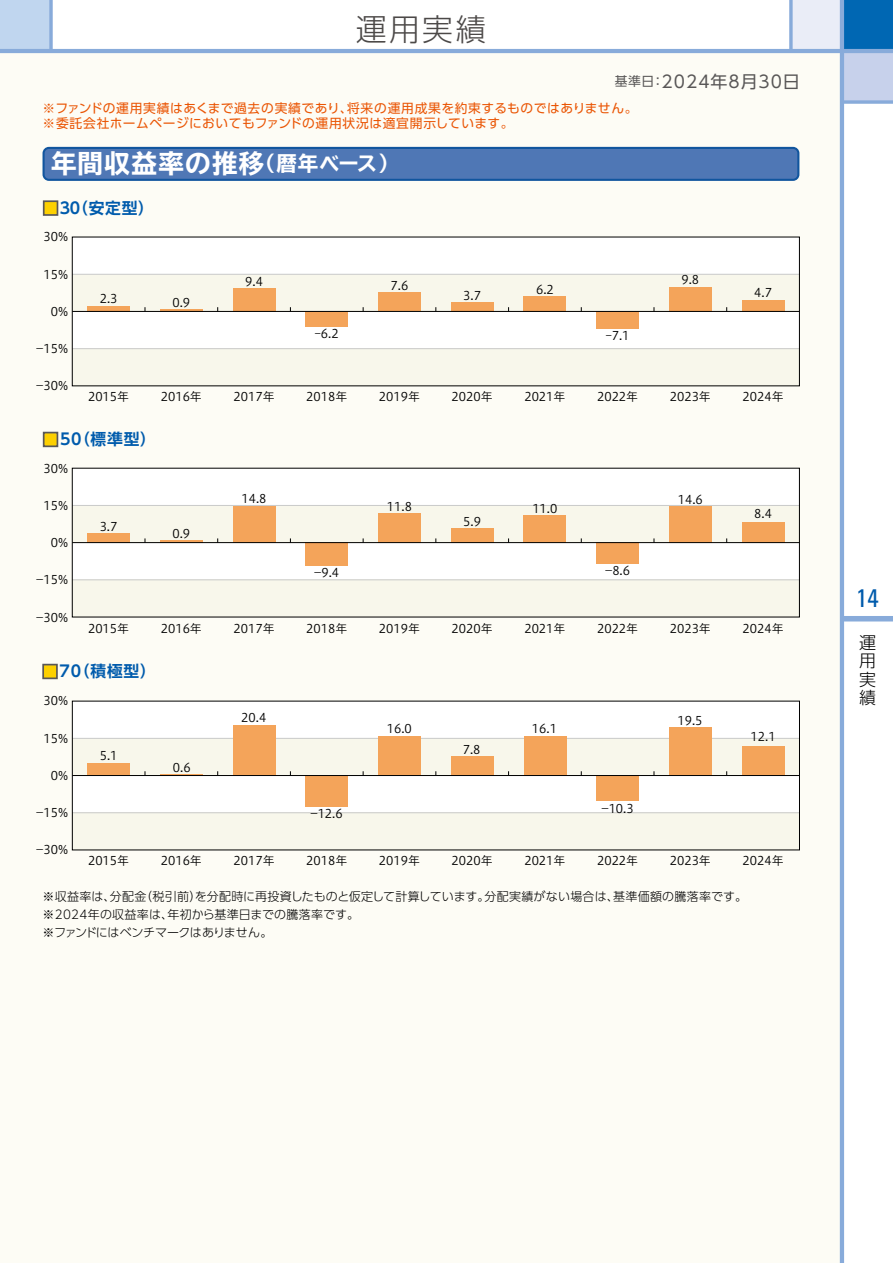
<style>
.page{position:relative;width:893px;height:1263px;background:#fff}
.page>*{position:absolute;margin:0;border:0;box-sizing:border-box;transform-origin:0 0}
.t1{font:300 30.75px "UD Shin Go Pro";color:#4c4948}
.t2{font:700 expanded 25.5px "TBUD Go Std";letter-spacing:.05em;color:#fff}
.t3{font:condensed 25.5px "Univers LT Std";color:#005bac}
.t4{font:16.95px "UD Shin Go Pro";letter-spacing:.06em;color:#595757}
.t5{font:300 16.95px/18.6px "UD Shin Go Pro";color:#000;text-align:justify}
.t6{font:700 15.75px "UD Shin Go Pro De";letter-spacing:.05em;color:#005bac}
.t7{font:12.75px/14.9px "UD Shin Go Pro";letter-spacing:.045em;color:#ea5504}
.t8{font:12px "Hiragino UD Sans Std W3";color:#000}
.t9{font:300 12px/18px "UD Shin Go Pro";letter-spacing:.005em;color:#000}
.s1{font-size:12.75px}
.s2{font-size:20.4px}
.s3{font-family:"UD Shin Go Pro";font-weight:300;font-size:15.9px;color:#fdd000}
</style>
<div class="page">
<div style="left:0;top:0;width:51px;height:51px;background:#c0d6ef"></div>
<div style="left:842px;top:0;width:51px;height:51px;background:#0067b3"></div>
<div style="left:842px;top:51px;width:51px;height:51px;background:#c7d1eb"></div>
<div style="left:791px;top:0;width:51px;height:51px;background:#eaedf7"></div>
<svg style="left:49px;top:0;width:4px;height:49px"></svg>
<div style="left:0;top:51px;width:842px;height:1212px;background:#fdfcf5"></div>
<div style="left:842px;top:616px;width:51px;height:5px;background:#88abda"></div>
<hr style="left:840px;top:0;width:4px;height:1263px;background:#88abda">
<hr style="left:0;top:49px;width:893px;height:4px;background:#88abda">
<svg style="left:844px;top:100px;width:49px;height:4px"></svg>
<svg style="left:789px;top:0;width:4px;height:49px"></svg>
<div style="left:72px;top:701px;width:727px;height:149px;background:#fff"></div>
<div style="left:72px;top:738px;width:727px;height:37px;background:#f8f7eb"></div>
<div style="left:72px;top:813px;width:727px;height:37px;background:#f8f7eb"></div>
<hr style="left:72px;top:738px;width:727px;height:1px;background:#c9caca">
<hr style="left:72px;top:812px;width:727px;height:1px;background:#c9caca">
<div style="left:742px;top:746px;width:42px;height:29px;background:#f4a45a"></div>
<div style="left:669px;top:727px;width:43px;height:48px;background:#f4a45a"></div>
<div style="left:596px;top:775px;width:43px;height:26px;background:#f4a45a"></div>
<div style="left:524px;top:736px;width:42px;height:39px;background:#f4a45a"></div>
<div style="left:451px;top:756px;width:42px;height:19px;background:#f4a45a"></div>
<div style="left:378px;top:736px;width:43px;height:39px;background:#f4a45a"></div>
<div style="left:306px;top:775px;width:42px;height:32px;background:#f4a45a"></div>
<div style="left:233px;top:725px;width:42px;height:50px;background:#f4a45a"></div>
<hr style="left:160px;top:774px;width:43px;height:1px;background:#f4a45a">
<div style="left:88px;top:763px;width:42px;height:12px;background:#f4a45a"></div>
<div style="left:72px;top:468px;width:727px;height:149px;background:#fff"></div>
<div style="left:72px;top:505px;width:727px;height:38px;background:#f8f7eb"></div>
<div style="left:72px;top:580px;width:727px;height:37px;background:#f8f7eb"></div>
<hr style="left:72px;top:505px;width:727px;height:1px;background:#c9caca">
<hr style="left:72px;top:579px;width:727px;height:1px;background:#c9caca">
<div style="left:742px;top:522px;width:42px;height:21px;background:#f4a45a"></div>
<div style="left:669px;top:506px;width:42px;height:37px;background:#f4a45a"></div>
<div style="left:596px;top:543px;width:43px;height:21px;background:#f4a45a"></div>
<div style="left:524px;top:515px;width:42px;height:28px;background:#f4a45a"></div>
<div style="left:451px;top:528px;width:42px;height:15px;background:#f4a45a"></div>
<div style="left:378px;top:513px;width:43px;height:30px;background:#f4a45a"></div>
<div style="left:306px;top:543px;width:42px;height:23px;background:#f4a45a"></div>
<div style="left:233px;top:506px;width:42px;height:37px;background:#f4a45a"></div>
<hr style="left:160px;top:540px;width:43px;height:3px;background:#f4a45a">
<div style="left:87px;top:533px;width:43px;height:10px;background:#f4a45a"></div>
<div style="left:72px;top:237px;width:727px;height:149px;background:#fff"></div>
<div style="left:72px;top:349px;width:727px;height:37px;background:#f8f7eb"></div>
<div style="left:72px;top:274px;width:727px;height:37px;background:#f8f7eb"></div>
<hr style="left:72px;top:274px;width:727px;height:1px;background:#c9caca">
<hr style="left:72px;top:348px;width:727px;height:1px;background:#c9caca">
<div style="left:742px;top:300px;width:43px;height:11px;background:#f4a45a"></div>
<div style="left:669px;top:287px;width:43px;height:24px;background:#f4a45a"></div>
<div style="left:596px;top:311px;width:43px;height:18px;background:#f4a45a"></div>
<div style="left:523px;top:296px;width:43px;height:15px;background:#f4a45a"></div>
<div style="left:451px;top:302px;width:43px;height:9px;background:#f4a45a"></div>
<div style="left:378px;top:293px;width:43px;height:18px;background:#f4a45a"></div>
<div style="left:305px;top:311px;width:43px;height:16px;background:#f4a45a"></div>
<div style="left:233px;top:288px;width:42px;height:23px;background:#f4a45a"></div>
<hr style="left:160px;top:309px;width:43px;height:2px;background:#f4a45a">
<div style="left:87px;top:306px;width:43px;height:5px;background:#f4a45a"></div>
<svg style="left:43px;top:147px;width:756px;height:34px;background:#4773b2"></svg>
<div style="left:43px;top:200px;width:15px;height:16px;border:2px solid #595757"></div>
<div style="left:43px;top:432px;width:15px;height:15px;border:2px solid #595757"></div>
<div style="left:42px;top:664px;width:16px;height:15px;border:2px solid #595757"></div>
<hr style="left:72px;top:775px;width:727px;height:1px;background:#000">
<hr style="left:72px;top:542px;width:727px;height:1px;background:#000">
<hr style="left:72px;top:311px;width:727px;height:1px;background:#000">
<h1 class="t1" style="left:356px;top:4px;width:132px">運用実績</h1>
<h3 class="t4" style="left:615px;top:68px;width:187px"><span class="s1">基準日：</span>2024年8月30日</h3>
<p class="t7" style="left:43px;top:101px;width:597px">※ファンドの運用実績はあくまで過去の実績であり、将来の運用成果を約束するものではありません。※委託会社ホームページにおいてもファンドの運用状況は適宜開示しています。</p>
<h2 class="t2" style="left:51px;top:150px;width:349px">年間収益率の推移<span class="s2">（暦年ベース）</span></h2>
<h3 class="t6" style="left:43px;top:195px;width:113px"><span class="s3">■</span>３０（安定型）</h3>
<p class="t8" style="left:43px;top:228px;width:26px">30%</p>
<p class="t8" style="left:43px;top:265px;width:26px">15%</p>
<p class="t8" style="left:51px;top:302px;width:19px">0%</p>
<p class="t8" style="left:36px;top:339px;width:34px">-15%</p>
<p class="t8" style="left:36px;top:377px;width:34px">-30%</p>
<p class="t8" style="left:100px;top:290px;width:19px">2.3</p>
<p class="t8" style="left:172px;top:293px;width:19px">0.9</p>
<p class="t8" style="left:245px;top:272px;width:19px">9.4</p>
<p class="t8" style="left:315px;top:325px;width:25px">-6.2</p>
<p class="t8" style="left:391px;top:277px;width:19px">7.6</p>
<p class="t8" style="left:463px;top:286px;width:19px">3.7</p>
<p class="t8" style="left:536px;top:280px;width:19px">6.2</p>
<p class="t8" style="left:606px;top:327px;width:25px">-7.1</p>
<p class="t8" style="left:681px;top:271px;width:19px">9.8</p>
<p class="t8" style="left:754px;top:283px;width:19px">4.7</p>
<p class="t8" style="left:88px;top:387px;width:43px">2015年</p>
<p class="t8" style="left:161px;top:387px;width:43px">2016年</p>
<p class="t8" style="left:233px;top:387px;width:43px">2017年</p>
<p class="t8" style="left:306px;top:387px;width:43px">2018年</p>
<p class="t8" style="left:379px;top:387px;width:43px">2019年</p>
<p class="t8" style="left:452px;top:387px;width:43px">2020年</p>
<p class="t8" style="left:524px;top:387px;width:43px">2021年</p>
<p class="t8" style="left:597px;top:387px;width:43px">2022年</p>
<p class="t8" style="left:670px;top:387px;width:43px">2023年</p>
<p class="t8" style="left:742px;top:387px;width:43px">2024年</p>
<h3 class="t6" style="left:43px;top:427px;width:115px"><span class="s3">■</span>5０（標準型）</h3>
<p class="t8" style="left:43px;top:459px;width:26px">30%</p>
<p class="t8" style="left:43px;top:496px;width:26px">15%</p>
<p class="t8" style="left:51px;top:533px;width:19px">0%</p>
<p class="t8" style="left:36px;top:571px;width:34px">-15%</p>
<p class="t8" style="left:36px;top:608px;width:34px">-30%</p>
<p class="t8" style="left:100px;top:518px;width:19px">3.7</p>
<p class="t8" style="left:172px;top:524px;width:19px">0.9</p>
<p class="t8" style="left:241px;top:490px;width:27px">14.8</p>
<p class="t8" style="left:314px;top:564px;width:27px">-9.4</p>
<p class="t8" style="left:387px;top:497px;width:27px">11.8</p>
<p class="t8" style="left:463px;top:512px;width:19px">5.9</p>
<p class="t8" style="left:532px;top:499px;width:27px">11.0</p>
<p class="t8" style="left:605px;top:562px;width:27px">-8.6</p>
<p class="t8" style="left:678px;top:490px;width:27px">14.6</p>
<p class="t8" style="left:754px;top:505px;width:19px">8.4</p>
<p class="t8" style="left:88px;top:620px;width:43px">2015年</p>
<p class="t8" style="left:161px;top:620px;width:43px">2016年</p>
<p class="t8" style="left:233px;top:620px;width:43px">2017年</p>
<p class="t8" style="left:306px;top:620px;width:43px">2018年</p>
<p class="t8" style="left:379px;top:620px;width:43px">2019年</p>
<p class="t8" style="left:452px;top:620px;width:43px">2020年</p>
<p class="t8" style="left:524px;top:620px;width:43px">2021年</p>
<p class="t8" style="left:597px;top:620px;width:43px">2022年</p>
<p class="t8" style="left:670px;top:620px;width:43px">2023年</p>
<p class="t8" style="left:742px;top:620px;width:43px">2024年</p>
<h3 class="t6" style="left:42px;top:659px;width:115px"><span class="s3">■</span>70（積極型）</h3>
<p class="t8" style="left:43px;top:692px;width:26px">30%</p>
<p class="t8" style="left:43px;top:729px;width:26px">15%</p>
<p class="t8" style="left:51px;top:766px;width:19px">0%</p>
<p class="t8" style="left:36px;top:803px;width:34px">-15%</p>
<p class="t8" style="left:36px;top:841px;width:34px">-30%</p>
<p class="t8" style="left:100px;top:747px;width:19px">5.1</p>
<p class="t8" style="left:173px;top:758px;width:19px">0.6</p>
<p class="t8" style="left:241px;top:709px;width:27px">20.4</p>
<p class="t8" style="left:310px;top:804px;width:34px">-12.6</p>
<p class="t8" style="left:387px;top:720px;width:27px">16.0</p>
<p class="t8" style="left:463px;top:740px;width:19px">7.8</p>
<p class="t8" style="left:532px;top:720px;width:27px">16.1</p>
<p class="t8" style="left:601px;top:799px;width:34px">-10.3</p>
<p class="t8" style="left:677px;top:711px;width:27px">19.5</p>
<p class="t8" style="left:751px;top:728px;width:27px">12.1</p>
<p class="t8" style="left:88px;top:852px;width:43px">2015年</p>
<p class="t8" style="left:161px;top:852px;width:43px">2016年</p>
<p class="t8" style="left:233px;top:852px;width:43px">2017年</p>
<p class="t8" style="left:306px;top:852px;width:43px">2018年</p>
<p class="t8" style="left:379px;top:852px;width:43px">2019年</p>
<p class="t8" style="left:452px;top:852px;width:43px">2020年</p>
<p class="t8" style="left:524px;top:852px;width:43px">2021年</p>
<p class="t8" style="left:597px;top:852px;width:43px">2022年</p>
<p class="t8" style="left:670px;top:852px;width:43px">2023年</p>
<p class="t8" style="left:742px;top:852px;width:43px">2024年</p>
<p class="t9" style="left:43px;top:887px;width:706px">※収益率は、分配金（税引前）を分配時に再投資したものと仮定して計算しています。分配実績がない場合は、基準価額の騰落率です。※2024年の収益率は、年初から基準日までの騰落率です。<br>※ファンドにはベンチマークはありません。</p>
<h2 class="t3" style="left:856px;top:582px;width:24px">14</h2>
<h3 class="t5" style="left:859px;top:632px;width:18px">運用実績</h3>
</div>
